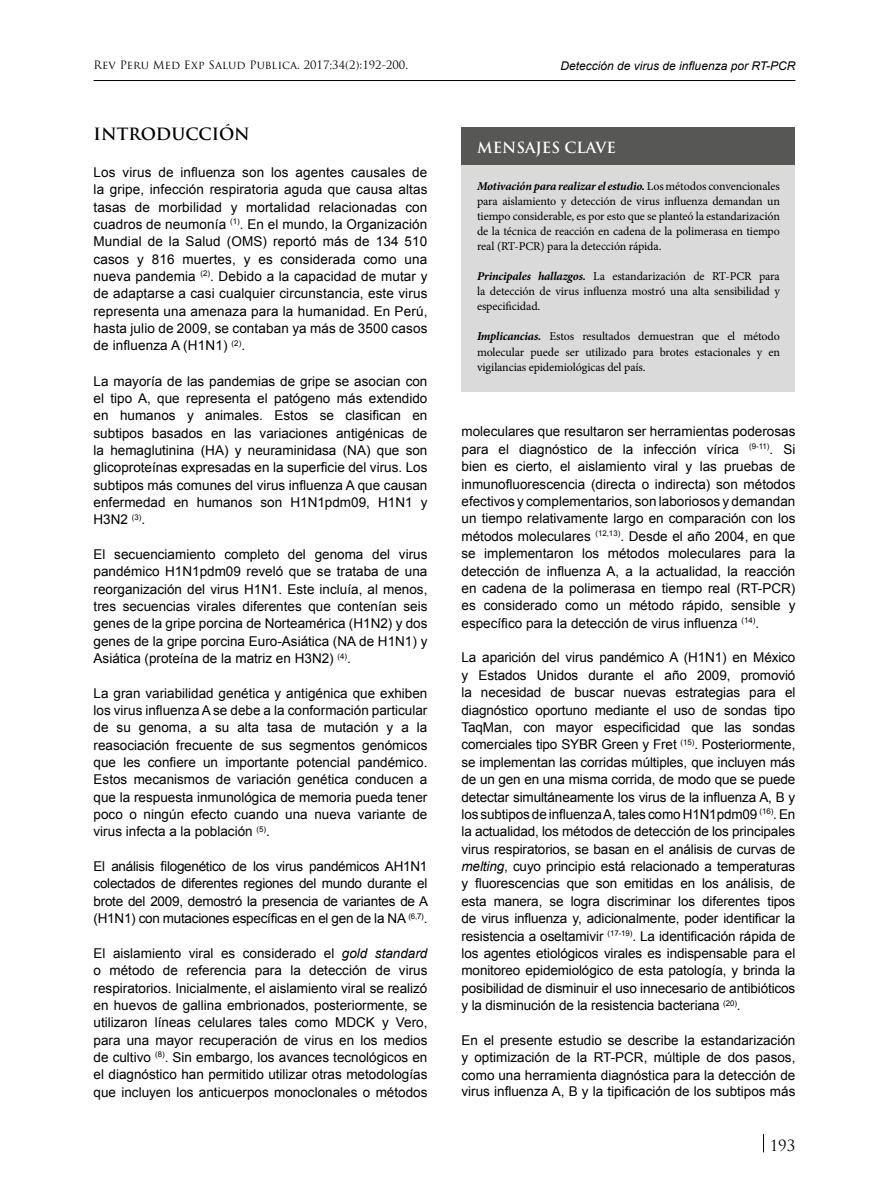
<style>
.page{position:relative;width:872px;height:1183px;background:#fff}
.page>*{position:absolute;margin:0;border:0;box-sizing:border-box;transform-origin:0 0}
.t1{font:700 16.5px "Trajan Pro";color:#000}
.t2{font:700 15px "Trajan Pro";color:#fff}
.t3{font:15px "Trajan Pro";color:#000}
.t4{font:13.5px/17.2px "Arial";color:#000;text-align:justify}
.t5{font:12px/15px "Minion Pro";letter-spacing:-.01em;color:#000;text-align:justify}
.t6{font:italic 12px "Arial";color:#000}
.t7{font:11.25px "Trajan Pro";letter-spacing:.005em;color:#000}
.s1{font-style:italic}
.s2{font-weight:700;font-style:italic}
</style>
<div class="page">
<hr style="left:94px;top:80px;width:701px;height:1px;background:#000">
<svg style="left:763px;top:1134px;width:1px;height:17px"></svg>
<div style="left:461px;top:128px;width:334px;height:264px;background:#dadada"></div>
<div style="left:461px;top:128px;width:334px;height:37px;background:#575756"></div>
<p class="t7" style="left:94px;top:58px;width:316px">Rev Peru Med Exp Salud Publica. 2017;34(2):192-200.</p>
<p class="t1" style="left:94px;top:124px;width:158px">INTRODUCCIÓN</p>
<p class="t4" style="left:94px;top:164px;width:335px">Los virus de influenza son los agentes causales de la gripe, infección respiratoria aguda que causa altas tasas de morbilidad y mortalidad relacionadas con cuadros de neumonía <sup>(1)</sup>. En el mundo, la Organización Mundial de la Salud (OMS) reportó más de 134 510 casos y 816 muertes, y es considerada como una nueva pandemia <sup>(2)</sup>. Debido a la capacidad de mutar y de adaptarse a casi cualquier circunstancia, este virus representa una amenaza para la humanidad. En Perú, hasta julio de 2009, se contaban ya más de 3500 casos de influenza A (H1N1) <sup>(2)</sup>.</p>
<p class="t4" style="left:94px;top:372px;width:335px">La mayoría de las pandemias de gripe se asocian con el tipo A, que representa el patógeno más extendido en humanos y animales. Estos se clasifican en subtipos basados en las variaciones antigénicas de la hemaglutinina (HA) y neuraminidasa (NA) que son glicoproteínas expresadas en la superficie del virus. Los subtipos más comunes del virus influenza A que causan enfermedad en humanos son H1N1pdm09, H1N1 y H3N2 <sup>(3)</sup>.</p>
<p class="t4" style="left:94px;top:545px;width:335px">El secuenciamiento completo del genoma del virus pandémico H1N1pdm09 reveló que se trataba de una reorganización del virus H1N1. Este incluía, al menos, tres secuencias virales diferentes que contenían seis genes de la gripe porcina de Norteamérica (H1N2) y dos genes de la gripe porcina Euro-Asiática (NA de H1N1) y Asiática (proteína de la matriz en H3N2) <sup>(4)</sup>.</p>
<p class="t4" style="left:94px;top:684px;width:335px">La gran variabilidad genética y antigénica que exhiben los virus influenza A se debe a la conformación particular de su genoma, a su alta tasa de mutación y a la reasociación frecuente de sus segmentos genómicos que les confiere un importante potencial pandémico.<br>Estos mecanismos de variación genética conducen a que la respuesta inmunológica de memoria pueda tener poco o ningún efecto cuando una nueva variante de virus infecta a la población <sup>(5)</sup>.</p>
<p class="t4" style="left:94px;top:857px;width:336px">El análisis filogenético de los virus pandémicos AH1N1 colectados de diferentes regiones del mundo durante el brote del 2009, demostró la presencia de variantes de A (H1N1) con mutaciones específicas en el gen de la NA <sup>(6,7)</sup>.</p>
<p class="t4" style="left:94px;top:944px;width:335px">El aislamiento viral es considerado el <span class="s1">gold standard </span>o método de referencia para la detección de virus respiratorios. Inicialmente, el aislamiento viral se realizó en huevos de gallina embrionados, posteriormente, se utilizaron líneas celulares tales como MDCK y Vero, para una mayor recuperación de virus en los medios de cultivo <sup>(8)</sup>. Sin embargo, los avances tecnológicos en el diagnóstico han permitido utilizar otras metodologías que incluyen los anticuerpos monoclonales o métodos</p>
<p class="t6" style="left:560px;top:58px;width:236px">Detección de virus de influenza por RT-PCR</p>
<p class="t2" style="left:477px;top:138px;width:140px">MENSAJES CLAVE</p>
<p class="t5" style="left:477px;top:179px;width:304px"><span class="s2">Motivación para realizar el estudio.</span> Los métodos convencionales para aislamiento y detección de virus influenza demandan un tiempo considerable, es por esto que se planteó la estandarización de la técnica de reacción en cadena de la polimerasa en tiempo real (RT-PCR) para la detección rápida.</p>
<p class="t5" style="left:477px;top:269px;width:304px"><span class="s2">Principales hallazgos.</span> La estandarización de RT-PCR para la detección de virus influenza mostró una alta sensibilidad y especificidad.</p>
<p class="t5" style="left:477px;top:329px;width:304px"><span class="s2">Implicancias.</span> Estos resultados demuestran que el método molecular puede ser utilizado para brotes estacionales y en vigilancias epidemiológicas del país.</p>
<p class="t4" style="left:461px;top:423px;width:335px">moleculares que resultaron ser herramientas poderosas para el diagnóstico de la infección vírica <sup>(9-11)</sup>. Si bien es cierto, el aislamiento viral y las pruebas de inmunofluorescencia (directa o indirecta) son métodos efectivos y complementarios, son laboriosos y demandan un tiempo relativamente largo en comparación con los métodos moleculares <sup>(12,13)</sup>. Desde el año 2004, en que se implementaron los métodos moleculares para la detección de influenza A, a la actualidad, la reacción en cadena de la polimerasa en tiempo real (RT-PCR) es considerado como un método rápido, sensible y específico para la detección de virus influenza <sup>(14)</sup>.</p>
<p class="t4" style="left:461px;top:649px;width:335px">La aparición del virus pandémico A (H1N1) en México y Estados Unidos durante el año 2009, promovió la necesidad de buscar nuevas estrategias para el diagnóstico oportuno mediante el uso de sondas tipo TaqMan, con mayor especificidad que las sondas comerciales tipo SYBR Green y Fret <sup>(15)</sup>. Posteriormente, se implementan las corridas múltiples, que incluyen más de un gen en una misma corrida, de modo que se puede detectar simultáneamente los virus de la influenza A, B y los subtipos de influenza A, tales como H1N1pdm09 <sup>(16)</sup>. En la actualidad, los métodos de detección de los principales virus respiratorios, se basan en el análisis de curvas de <span class="s1">melting</span>, cuyo principio está relacionado a temperaturas y fluorescencias que son emitidas en los análisis, de esta manera, se logra discriminar los diferentes tipos de virus influenza y, adicionalmente, poder identificar la resistencia a oseltamivir <sup>(17-19)</sup>. La identificación rápida de los agentes etiológicos virales es indispensable para el monitoreo epidemiológico de esta patología, y brinda la posibilidad de disminuir el uso innecesario de antibióticos y la disminución de la resistencia bacteriana <sup>(20)</sup>.</p>
<p class="t4" style="left:461px;top:1031px;width:335px">En el presente estudio se describe la estandarización y optimización de la RT-PCR, múltiple de dos pasos, como una herramienta diagnóstica para la detección de virus influenza A, B y la tipificación de los subtipos más</p>
<p class="t3" style="left:769px;top:1135px;width:27px">193</p>
</div>
